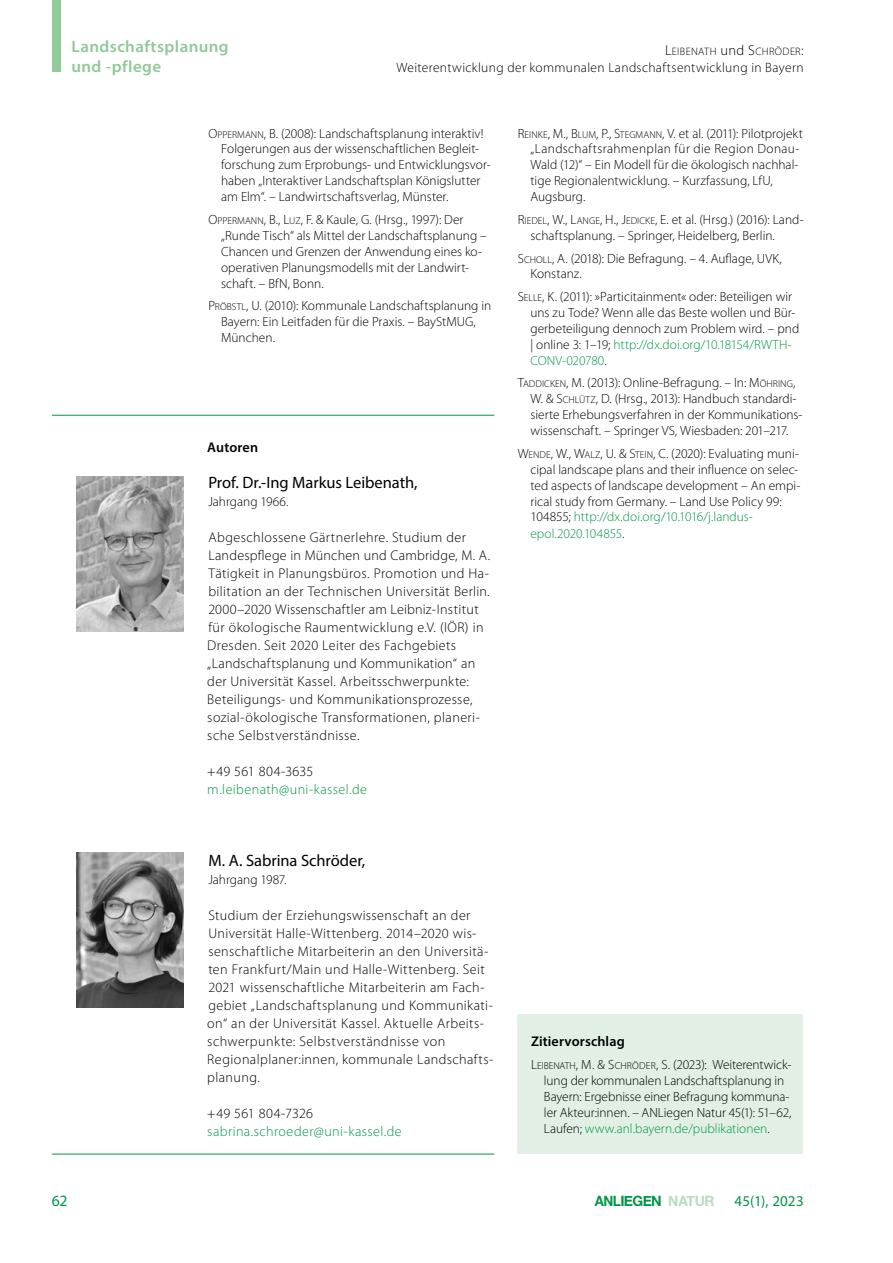
<style>
.page{position:relative;width:893px;height:1263px;background:#fff}
.page>*{position:absolute;margin:0;border:0;box-sizing:border-box;transform-origin:0 0}
.Autor{font:16.5px "Myriad Pro";letter-spacing:-.005em;color:#000}
.t1{font:600 16.5px/19.5px "Myriad Pro";letter-spacing:.025em;color:#90c997}
.t2{font:15.75px "Myriad Pro";color:#009647}
.t3{font:15px "Myriad Pro";letter-spacing:.01em;color:#009647}
.t4{font:700 14.25px "Helvetica Neue";letter-spacing:-.035em;color:#009647;scale:.94 1}
.P__Fließtext_2Sp{font:300 14.1px/18px "Myriad Pro";letter-spacing:.025em;color:#000}
.P__Fließtext_2Sp-2{font:300 14.1px/18px "Myriad Pro";letter-spacing:.025em;color:#009647}
.H1__Headline_Fliess{font:600 14.1px "Myriad Pro";letter-spacing:.01em;color:#000}
.t5{font:300 13.5px "Myriad Pro";letter-spacing:.025em;color:#000}
.Literatur{font:300 13.35px/15.9px "Myriad Pro";color:#000}
.Autor_Jahrgang{font:300 13.35px "Myriad Pro";color:#000}
.t6{font:300 10.8px "Myriad Pro";letter-spacing:.035em;color:#000}
.s1{font-size:14.4px}
.s2{font-style:inherit}
.s3{font-size:10.05px}
.s4{color:#000}
.s5{color:#009647}
.s6{color:rgb(111 188 125/.5)}
</style>
<div class="page">
<div style="left:517px;top:1014px;width:286px;height:139px;background:#e1efe4"></div>
<div style="left:52px;top:0;width:8px;height:71px;background:#90c997"></div>
<img style="left:77px;top:476px;width:106px;height:155px">
<img style="left:77px;top:853px;width:106px;height:155px">
<hr style="left:52px;top:415px;width:442px;height:1px;background:#009647">
<hr style="left:52px;top:1154px;width:442px;height:1px;background:#009647">
<p class="t1" style="left:71px;top:36px;width:159px">Landschaftsplanung und -pflege</p>
<p class="t6" style="left:665px;top:45px;width:140px"><span class="s1">L</span>EIBENATH <span class="s1">und</span> <span class="s1">S</span>CHRÖDER<span class="s1">:</span></p>
<p class="t5" style="left:396px;top:59px;width:409px">Weiterentwicklung der kommunalen Landschaftsentwicklung in Bayern</p>
<p class="Literatur" style="left:221px;top:125px;width:271px;text-indent:-13px"><span class="s2">O</span><span class="s3">PPERMANN</span>, B. (2008): Landschaftsplanung interaktiv!<br>Folgerungen aus der wissenschaftlichen Begleit&shy;forschung zum Erprobungs- und Entwicklungsvor&shy;haben „Interaktiver Landschaftsplan Königslutter am Elm“. – Landwirtschaftsverlag, Münster.</p>
<p class="Literatur" style="left:221px;top:211px;width:267px;text-indent:-13px"><span class="s2">O</span><span class="s3">PPERMANN</span>, B., <span class="s2">L</span><span class="s3">UZ</span>, F. &amp; Kaule, G. (Hrsg., 1997): Der „Runde Tisch“ als Mittel der Landschaftsplanung – Chancen und Grenzen der Anwendung eines ko&shy;operativen Planungsmodells mit der Landwirt&shy;schaft. – BfN, Bonn.</p>
<p class="Literatur" style="left:221px;top:298px;width:272px;text-indent:-13px"><span class="s2">P</span><span class="s3">RÖBSTL</span>, U. (2010): Kommunale Landschaftsplanung in<br>Bayern: Ein Leitfaden für die Praxis. – BayStMUG,<br>München.</p>
<h1 class="H1__Headline_Fliess" style="left:207px;top:438px;width:52px">Autoren</h1>
<p class="Autor" style="left:208px;top:472px;width:211px">Prof. Dr.-Ing Markus Leibenath,</p>
<p class="Autor_Jahrgang" style="left:208px;top:493px;width:82px">Jahrgang 1966.</p>
<p class="P__Fließtext_2Sp" style="left:207px;top:528px;width:285px">Abgeschlossene Gärtnerlehre. Studium der Landespflege in München und Cambridge, M. A.<br>Tätigkeit in Planungsbüros. Promotion und Ha&shy;bilitation an der Technischen Universität Berlin.<br>2000–2020 Wissenschaftler am Leibniz-Institut für ökologische Raumentwicklung e.V. (IÖR) in Dresden. Seit 2020 Leiter des Fachgebiets „Landschaftsplanung und Kommunikation“ an der Universität Kassel. Arbeitsschwerpunkte:<br>Beteiligungs- und Kommunikationsprozesse, sozial-ökologische Transformationen, planeri&shy;sche Selbstverständnisse.</p>
<p class="P__Fließtext_2Sp-2" style="left:207px;top:762px;width:161px"><span class="s4">+49 561 804-3635 </span>m.leibenath@uni-kassel.de</p>
<p class="Autor" style="left:208px;top:850px;width:158px">M. A. Sabrina Schröder,</p>
<p class="Autor_Jahrgang" style="left:208px;top:871px;width:80px">Jahrgang 1987.</p>
<p class="P__Fließtext_2Sp" style="left:207px;top:906px;width:287px">Studium der Erziehungswissenschaft an der Universität Halle-Wittenberg. 2014–2020 wis&shy;senschaftliche Mitarbeiterin an den Universitä&shy;ten Frankfurt/Main und Halle-Wittenberg. Seit 2021 wissenschaftliche Mitarbeiterin am Fach&shy;gebiet „Landschaftsplanung und Kommunikati&shy;on“ an der Universität Kassel. Aktuelle Arbeits&shy;schwerpunkte: Selbstverständnisse von Regionalplaner:innen, kommunale Landschafts&shy;planung.</p>
<p class="P__Fließtext_2Sp-2" style="left:207px;top:1104px;width:196px"><span class="s4">+49 561 804-7326 </span>sabrina.schroeder@uni-kassel.de</p>
<p class="Literatur" style="left:530px;top:125px;width:274px;text-indent:-13px"><span class="s2">R</span><span class="s3">EINKE</span>, M., <span class="s2">B</span><span class="s3">LUM</span>, P., <span class="s2">S</span><span class="s3">TEGMANN</span>, V. et al. (2011): Pilotprojekt „Landschaftsrahmenplan für die Region Donau-Wald (12)“ – Ein Modell für die ökologisch nachhal&shy;tige Regionalentwicklung. – Kurzfassung, LfU, Augsburg.</p>
<p class="Literatur" style="left:530px;top:211px;width:275px;text-indent:-13px"><span class="s2">R</span><span class="s3">IEDEL</span>, W., <span class="s2">L</span><span class="s3">ANGE</span>, H., <span class="s2">J</span><span class="s3">EDICKE</span>, E. et al. (Hrsg.) (2016): Land&shy;schaftsplanung. – Springer, Heidelberg, Berlin.</p>
<p class="Literatur" style="left:530px;top:250px;width:253px;text-indent:-13px"><span class="s2">S</span><span class="s3">CHOLL</span>, A. (2018): Die Befragung. – 4. Auflage, UVK,<br>Konstanz.</p>
<p class="Literatur" style="left:530px;top:289px;width:270px;text-indent:-13px"><span class="s2">S</span><span class="s3">ELLE</span>, K. (2011): »Particitainment« oder: Beteiligen wir uns zu Tode? Wenn alle das Beste wollen und Bür&shy;gerbeteiligung dennoch zum Problem wird. – pnd | online 3: 1–19; <span class="s5">http://dx.doi.org/10.18154/RWTH-CONV-020780</span>.</p>
<p class="Literatur" style="left:530px;top:375px;width:273px;text-indent:-13px"><span class="s2">T</span><span class="s3">ADDICKEN</span>, M. (2013): Online-Befragung. – In: <span class="s2">M</span><span class="s3">ÖHRING</span>, W. &amp; <span class="s2">S</span><span class="s3">CHLÜTZ</span>, D. (Hrsg., 2013): Handbuch standardi&shy;sierte Erhebungsverfahren in der Kommunikations&shy;wissenschaft. – Springer VS, Wiesbaden: 201–217.</p>
<p class="Literatur" style="left:530px;top:445px;width:272px;text-indent:-13px"><span class="s2">W</span><span class="s3">ENDE</span>, W., <span class="s2">W</span><span class="s3">ALZ</span>, U. &amp; <span class="s2">S</span><span class="s3">TEIN</span>, C. (2020): Evaluating muni&shy;cipal landscape plans and their influence on selec&shy;ted aspects of landscape development – An empi&shy;rical study from Germany. – Land Use Policy 99:<br>104855; <span class="s5">http://dx.doi.org/10.1016/j.landus&shy;epol.2020.104855</span>.</p>
<h1 class="H1__Headline_Fliess" style="left:531px;top:1032px;width:95px">Zitiervorschlag</h1>
<p class="Literatur" style="left:544px;top:1057px;width:249px;text-indent:-13px"><span class="s2">L</span><span class="s3">EIBENATH</span><span class="s2">, M . &amp; S</span><span class="s3">CHRÖDER</span><span class="s2">, S.</span> (2023): Weiterentwick&shy;lung der kommunalen Landschaftsplanung in Bayern: Ergebnisse einer Befragung kommuna&shy;ler Akteur:innen. – ANLiegen Natur 45(1): 51–62, Laufen; <span class="s5">www.anl.bayern.de/publikationen</span>.</p>
<p class="t4" style="left:595px;top:1189px;width:129px">ANLIEGEN <span class="s6">NATUR</span></p>
<p class="t2" style="left:52px;top:1191px;width:17px">62</p>
<p class="t3" style="left:735px;top:1191px;width:71px">45(1), 2023</p>
</div>
